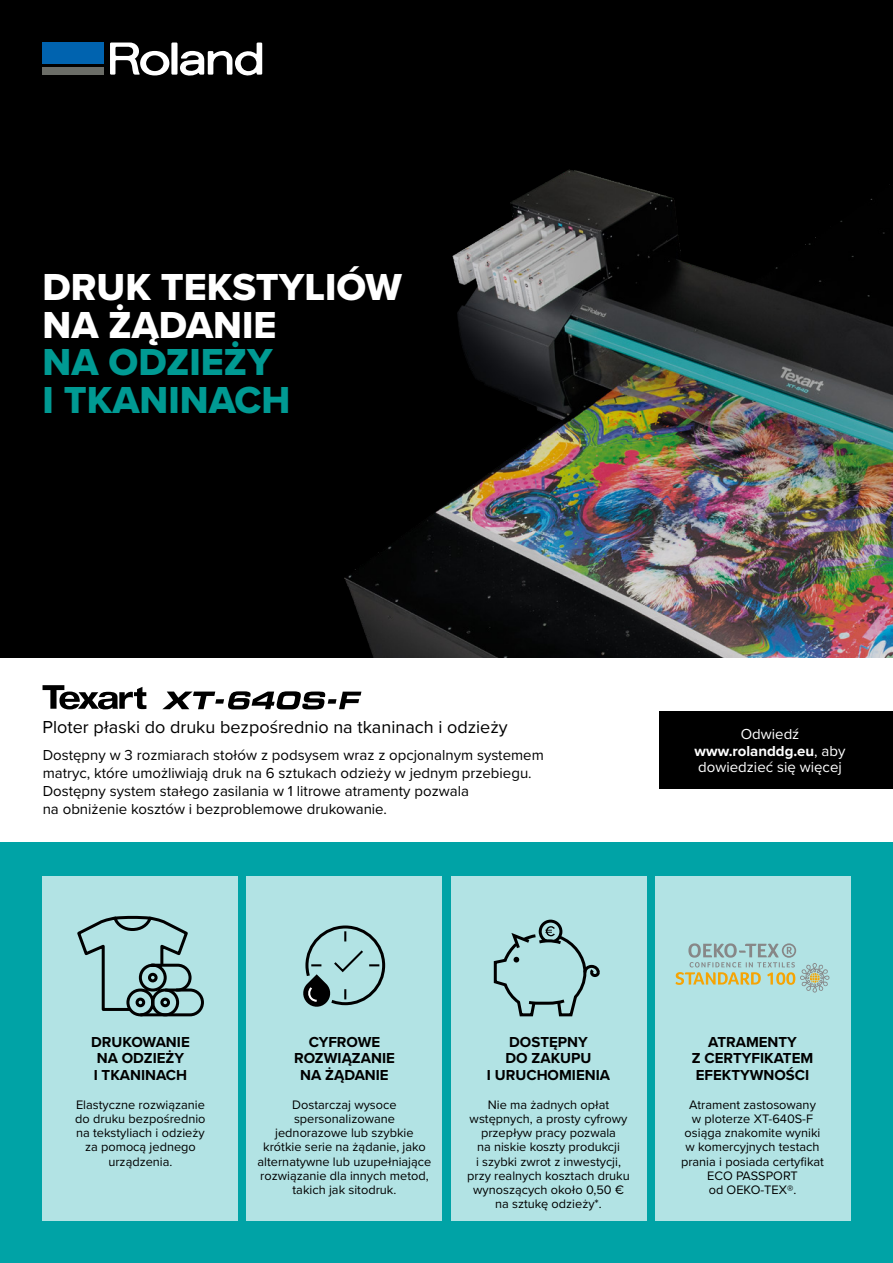
<style>
.page{position:relative;width:893px;height:1263px;background:#fff}
.page>*{position:absolute;margin:0;border:0;box-sizing:border-box;transform-origin:0 0}
.t1{font:39px/37.5px "Proxima Nova Extrabld";color:#fff}
.t2{font:18px "Proxima Nova";color:#000}
.t3{font:15px/18px "Proxima Nova";color:#000}
.t4{font:700 15px/16.5px "Proxima Nova";color:#000;text-align:center}
.t5{font:15px/16.5px "Proxima Nova";color:#fff;text-align:center}
.t6{font:12.75px/14.2px "Proxima Nova";color:#000;text-align:center}
.s1{color:#009a93}
.s2{font-weight:700}
</style>
<div class="page">
<div style="left:0;top:0;width:893px;height:657px;background:#000"></div>
<img style="left:344px;top:169px;width:549px;height:488px">
<div style="left:171px;top:43px;width:7px;height:32px;background:#fff"></div>
<svg style="left:180px;top:43px;width:82px;height:33px"></svg>
<svg style="left:110px;top:43px;width:59px;height:32px"></svg>
<div style="left:43px;top:67px;width:61px;height:8px;background:#6b6d67"></div>
<div style="left:43px;top:43px;width:61px;height:21px;background:#0063af"></div>
<div style="left:0;top:842px;width:893px;height:421px;background:#00a3a6"></div>
<div style="left:660px;top:711px;width:233px;height:77px;background:#000"></div>
<div style="left:43px;top:876px;width:195px;height:344px;background:#b2e3e4"></div>
<div style="left:247px;top:876px;width:195px;height:344px;background:#b2e3e4"></div>
<div style="left:451px;top:876px;width:195px;height:344px;background:#b2e3e4"></div>
<div style="left:655px;top:876px;width:195px;height:344px;background:#b2e3e4"></div>
<svg style="left:77px;top:915px;width:127px;height:102px"></svg>
<div style="left:160px;top:998px;width:10px;height:9px;border:3px solid #000;border-radius:50%"></div>
<div style="left:136px;top:998px;width:9px;height:9px;border:3px solid #000;border-radius:50%"></div>
<div style="left:148px;top:973px;width:10px;height:9px;border:3px solid #000;border-radius:50%"></div>
<svg style="left:676px;top:943px;width:153px;height:49px"></svg>
<svg style="left:303px;top:925px;width:83px;height:82px"></svg>
<svg style="left:493px;top:919px;width:107px;height:98px"></svg>
<svg style="left:43px;top:685px;width:103px;height:24px"></svg>
<svg style="left:162px;top:691px;width:199px;height:18px"></svg>
<p class="t1" style="left:43px;top:268px;width:361px">DRUK TEKSTYLIÓW<br>NA ŻĄDANIE<br><span class="s1">NA ODZIEŻY<br>I TKANINACH</span></p>
<p class="t2" style="left:43px;top:714px;width:467px">Ploter płaski do druku bezpośrednio na tkaninach i odzieży</p>
<p class="t3" style="left:43px;top:745px;width:503px">Dostępny w 3 rozmiarach stołów z podsysem wraz z opcjonalnym systemem matryc, które umożliwiają druk na 6 sztukach odzieży w jednym przebiegu.<br>Dostępny system stałego zasilania w 1 litrowe atramenty pozwala<br>na obniżenie kosztów i bezproblemowe drukowanie.</p>
<p class="t5" style="left:695px;top:725px;width:152px">Odwiedź <span class="s2">www.rolanddg.eu</span>, aby dowiedzieć się więcej</p>
<p class="t4" style="left:91px;top:1033px;width:100px;text-align:left">DRUKOWANIE<br>NA ODZIEŻY<br>I TKANINACH</p>
<p class="t6" style="left:75px;top:1097px;width:132px">Elastyczne rozwiązanie do druku bezpośrednio na tekstyliach i odzieży za pomocą jednego urządzenia.</p>
<p class="t4" style="left:294px;top:1033px;width:102px">CYFROWE<br>ROZWIĄZANIE<br>NA ŻĄDANIE</p>
<p class="t6" style="left:258px;top:1097px;width:175px">Dostarczaj wysoce spersonalizowane jednorazowe lub szybkie krótkie serie na żądanie, jako alternatywne lub uzupełniające rozwiązanie dla innych metod, takich jak sitodruk.</p>
<p class="t4" style="left:487px;top:1033px;width:125px">DOSTĘPNY<br>DO ZAKUPU<br>I URUCHOMIENIA</p>
<p class="t6" style="left:467px;top:1097px;width:164px">Nie ma żadnych opłat wstępnych, a prosty cyfrowy przepływ pracy pozwala<br>na niskie koszty produkcji<br>i szybki zwrot z inwestycji, przy realnych kosztach druku wynoszących około 0,50 € na sztukę odzieży*.</p>
<p class="t4" style="left:692px;top:1033px;width:123px">ATRAMENTY<br>Z CERTYFIKATEM<br>EFEKTYWNOŚCI</p>
<p class="t6" style="left:681px;top:1097px;width:144px">Atrament zastosowany<br>w ploterze XT-640S-F osiąga znakomite wyniki w komercyjnych testach prania i posiada certyfikat<br>ECO PASSPORT<br>od OEKO-TEX®.</p>
</div>
